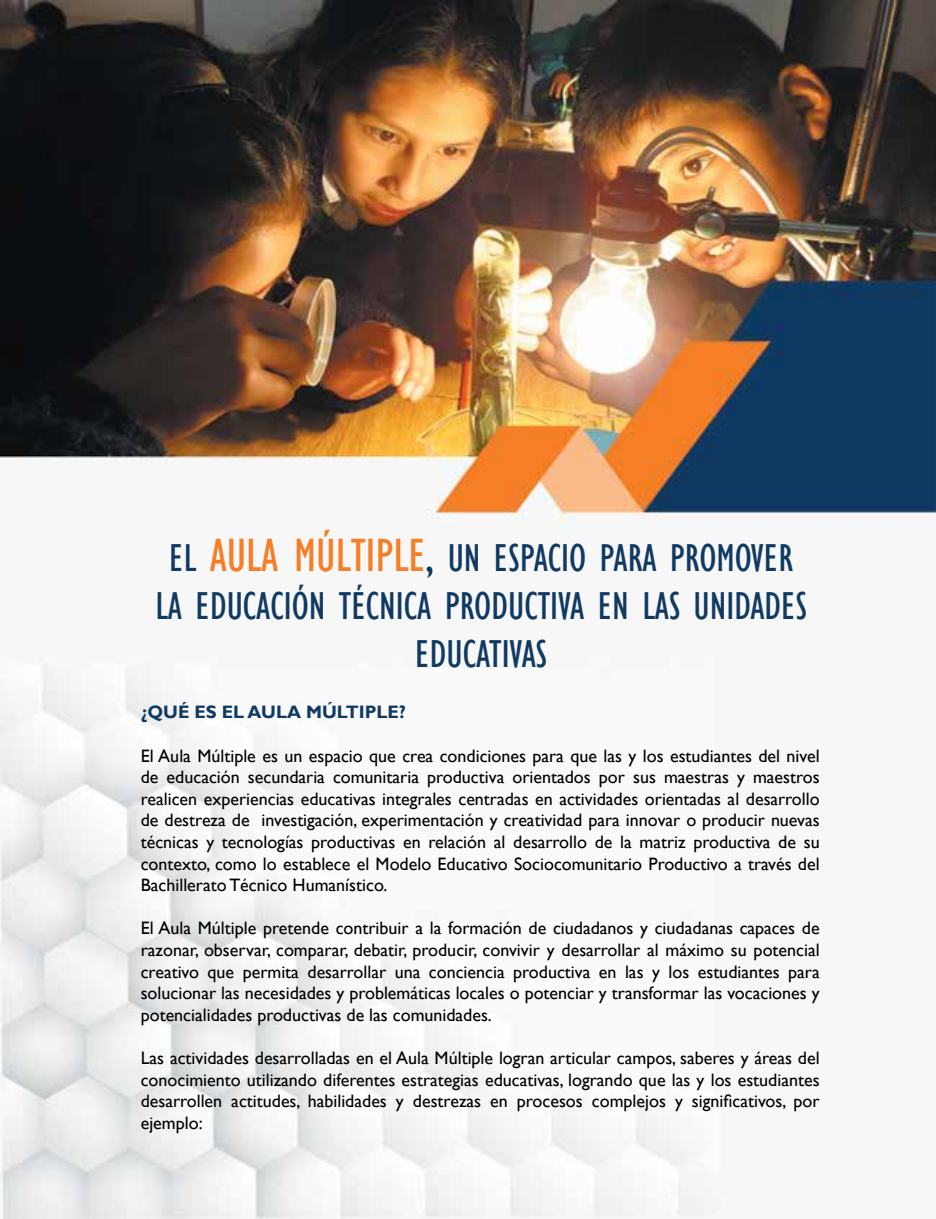
<style>
.page{position:relative;width:936px;height:1219px;background:#fff}
.page>*{position:absolute;margin:0;border:0;box-sizing:border-box;transform-origin:0 0}
.t1{font:condensed 40px/48px "Gill Sans";color:#103a62;text-align:center}
.t2{font:18px/21.6px "Gill Sans";color:#000;text-align:justify}
.t3{font:700 18px "Gill Sans";color:#103a62}
.s1{font-size:48px;color:#f57e27}
.s2{font-size:48px}
</style>
<div class="page">
<img style="left:0;top:0;width:935px;height:1219px">
<h1 class="t1" style="left:155px;top:534px;width:653px">EL <span class="s1">AULA MÚLTIPLE</span><span class="s2">,</span> UN ESPACIO PARA PROMOVER<br>LA EDUCACIÓN TÉCNICA PRODUCTIVA EN LAS UNIDADES<br>EDUCATIVAS</h1>
<p class="t3" style="left:141px;top:701px;width:266px">¿QUÉ ES EL AULA MÚLTIPLE?</p>
<p class="t2" style="left:141px;top:745px;width:680px">El Aula Múltiple es un espacio que crea condiciones para que las y los estudiantes del nivel de educación secundaria comunitaria productiva orientados por sus maestras y maestros realicen experiencias educativas integrales centradas en actividades orientadas al desarrollo de destreza de investigación, experimentación y creatividad para innovar o producir nuevas técnicas y tecnologías productivas en relación al desarrollo de la matriz productiva de su contexto, como lo establece el Modelo Educativo Sociocomunitario Productivo a través del Bachillerato Técnico Humanístico.</p>
<p class="t2" style="left:141px;top:918px;width:680px">El Aula Múltiple pretende contribuir a la formación de ciudadanos y ciudadanas capaces de razonar, observar, comparar, debatir, producir, convivir y desarrollar al máximo su potencial creativo que permita desarrollar una conciencia productiva en las y los estudiantes para solucionar las necesidades y problemáticas locales o potenciar y transformar las vocaciones y potencialidades productivas de las comunidades.</p>
<p class="t2" style="left:141px;top:1047px;width:680px">Las actividades desarrolladas en el Aula Múltiple logran articular campos, saberes y áreas del conocimiento utilizando diferentes estrategias educativas, logrando que las y los estudiantes desarrollen actitudes, habilidades y destrezas en procesos complejos y significativos, por ejemplo:</p>
</div>
